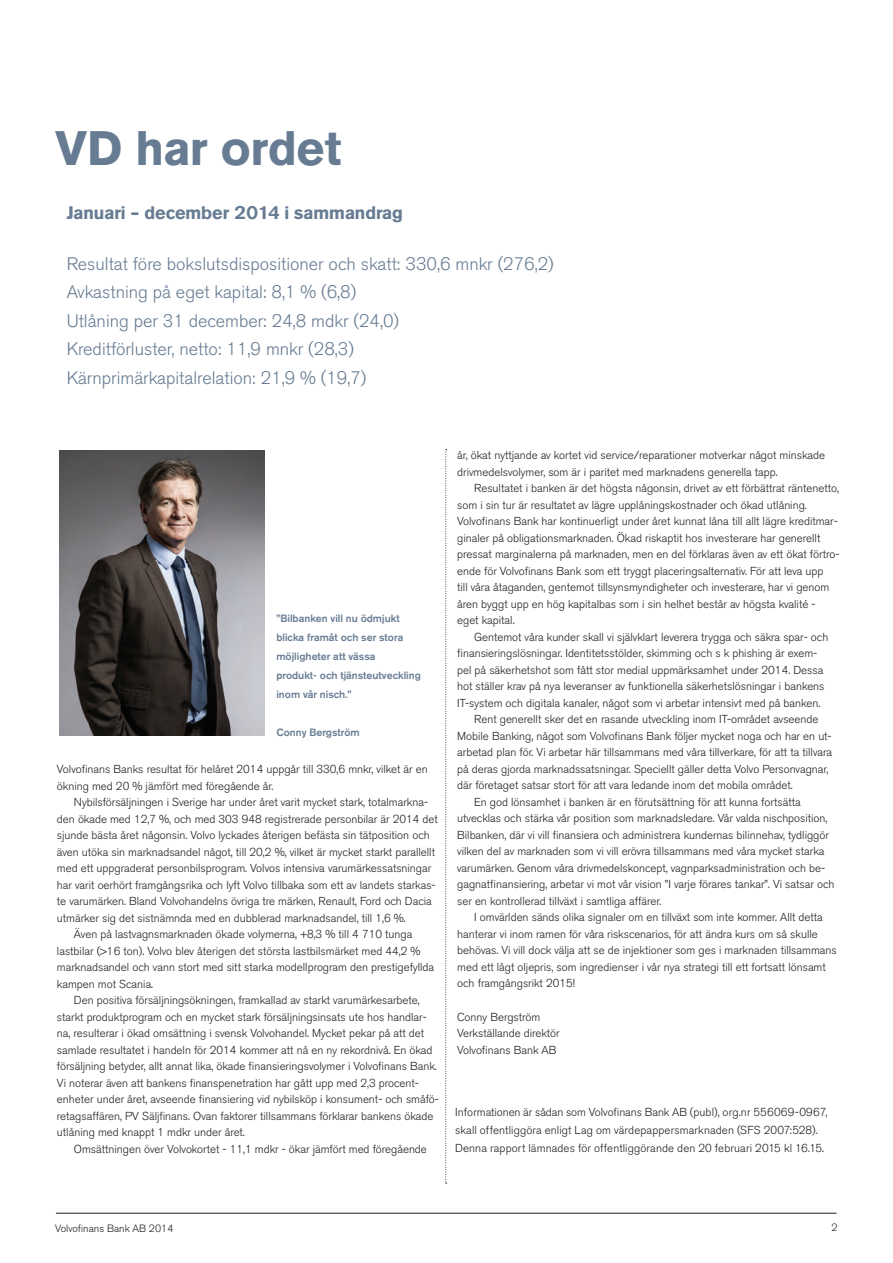
<style>
.page{position:relative;width:893px;height:1263px;background:#fff}
.page>*{position:absolute;margin:0;border:0;box-sizing:border-box;transform-origin:0 0}
.t1{font:700 48px "Volvo Sans Pro";color:#677c93}
.t2{font:300 18px/28.5px "Volvo Sans Pro";color:#677c93}
.t3{font:700 18px "Volvo Sans Pro";color:#677c93}
.t4{font:300 11.55px/16.5px "Volvo Sans Pro";color:#231f20}
.t5{font:500 10.5px/19px "Volvo Sans Pro";color:#677c93}
.t6{font:300 10.5px "Volvo Sans Pro";color:#231f20}
</style>
<div class="page">
<hr style="left:56px;top:1213px;width:781px;height:1px;background:#231f20">
<img style="left:60px;top:450px;width:204px;height:285px">
<svg style="left:445px;top:449px;width:2px;height:735px"></svg>
<h1 class="t1" style="left:55px;top:119px;width:288px">VD har ordet</h1>
<h2 class="t3" style="left:67px;top:202px;width:338px">Januari – december 2014 i sammandrag</h2>
<p class="t2" style="left:67px;top:250px;width:489px">Resultat före bokslutsdispositioner och skatt: 330,6 mnkr (276,2)<br>Avkastning på eget kapital: 8,1 % (6,8)<br>Utlåning per 31 december: 24,8 mdkr (24,0)<br>Kreditförluster, netto: 11,9 mnkr (28,3)<br>Kärnprimärkapitalrelation: 21,9 % (19,7)</p>
<p class="t5" style="left:276px;top:608px;width:146px">”Bilbanken vill nu ödmjukt blicka framåt och ser stora möjligheter att vässa<br>produkt- och tjänsteutveckling inom vår nisch.”</p>
<p class="t5" style="left:276px;top:722px;width:85px">Conny Bergström</p>
<p class="t4" style="left:57px;top:761px;width:372px;line-height:17px">Volvofinans Banks resultat för helåret 2014 uppgår till 330,6 mnkr, vilket är en ökning med 20 % jämfört med föregående år.</p>
<p class="t4" style="left:74px;top:794px;width:356px">Nybilsförsäljningen i Sverige har under året varit mycket stark, totalmarkna-</p>
<p class="t4" style="left:57px;top:811px;width:382px">den ökade med 12,7 %, och med 303 948 registrerade personbilar är 2014 det</p>
<p class="t4" style="left:57px;top:827px;width:374px">sjunde bästa året någonsin. Volvo lyckades återigen befästa sin tätposition och</p>
<p class="t4" style="left:57px;top:844px;width:380px">även utöka sin marknadsandel något, till 20,2 %, vilket är mycket starkt parallellt</p>
<p class="t4" style="left:57px;top:860px;width:376px">med ett uppgraderat personbilsprogram. Volvos intensiva varumärkessatsningar</p>
<p class="t4" style="left:57px;top:877px;width:380px">har varit oerhört framgångsrika och lyft Volvo tillbaka som ett av landets starkas-</p>
<p class="t4" style="left:57px;top:893px;width:376px">te varumärken. Bland Volvohandelns övriga tre märken, Renault, Ford och Dacia</p>
<p class="t4" style="left:57px;top:910px;width:350px">utmärker sig det sistnämnda med en dubblerad marknadsandel, till 1,6 %.</p>
<p class="t4" style="left:74px;top:926px;width:340px">Även på lastvagnsmarknaden ökade volymerna, +8,3 % till 4 710 tunga</p>
<p class="t4" style="left:57px;top:943px;width:365px">lastbilar (&gt;16 ton). Volvo blev återigen det största lastbilsmärket med 44,2 %</p>
<p class="t4" style="left:57px;top:959px;width:379px">marknadsandel och vann stort med sitt starka modellprogram den prestigefyllda</p>
<p class="t4" style="left:57px;top:976px;width:98px">kampen mot Scania.</p>
<p class="t4" style="left:74px;top:992px;width:347px">Den positiva försäljningsökningen, framkallad av starkt varumärkesarbete,</p>
<p class="t4" style="left:57px;top:1009px;width:371px">starkt produktprogram och en mycket stark försäljningsinsats ute hos handlar-</p>
<p class="t4" style="left:57px;top:1025px;width:369px">na, resulterar i ökad omsättning i svensk Volvohandel. Mycket pekar på att det</p>
<p class="t4" style="left:57px;top:1042px;width:377px">samlade resultatet i handeln för 2014 kommer att nå en ny rekordnivå. En ökad</p>
<p class="t4" style="left:57px;top:1058px;width:381px">försäljning betyder, allt annat lika, ökade finansieringsvolymer i Volvofinans Bank.</p>
<p class="t4" style="left:57px;top:1075px;width:363px">Vi noterar även att bankens finanspenetration har gått upp med 2,3 procent-</p>
<p class="t4" style="left:57px;top:1091px;width:383px">enheter under året, avseende finansiering vid nybilsköp i konsument- och småfö-</p>
<p class="t4" style="left:57px;top:1108px;width:378px">retagsaffären, PV Säljfinans. Ovan faktorer tillsammans förklarar bankens ökade</p>
<p class="t4" style="left:57px;top:1124px;width:189px">utlåning med knappt 1 mdkr under året.</p>
<p class="t4" style="left:74px;top:1141px;width:354px">Omsättningen över Volvokortet - 11,1 mdkr - ökar jämfört med föregående</p>
<p class="t4" style="left:457px;top:447px;width:369px">år, ökat nyttjande av kortet vid service/reparationer motverkar något minskade drivmedelsvolymer, som är i paritet med marknadens generella tapp.</p>
<p class="t4" style="left:457px;top:480px;width:384px;text-indent:17px">Resultatet i banken är det högsta någonsin, drivet av ett förbättrat räntenetto, som i sin tur är resultatet av lägre upplåningskostnader och ökad utlåning.<br>Volvofinans Bank har kontinuerligt under året kunnat låna till allt lägre kreditmar&shy;ginaler på obligationsmarknaden. Ökad riskaptit hos investerare har generellt pressat marginalerna på marknaden, men en del förklaras även av ett ökat förtro&shy;ende för Volvofinans Bank som ett tryggt placeringsalternativ. För att leva upp<br>till våra åtaganden, gentemot tillsynsmyndigheter och investerare, har vi genom åren byggt upp en hög kapitalbas som i sin helhet består av högsta kvalité - eget kapital.</p>
<p class="t4" style="left:474px;top:628px;width:356px">Gentemot våra kunder skall vi självklart leverera trygga och säkra spar- och</p>
<p class="t4" style="left:457px;top:645px;width:362px">finansieringslösningar. Identitetsstölder, skimming och s k phishing är exem-</p>
<p class="t4" style="left:457px;top:661px;width:368px">pel på säkerhetshot som fått stor medial uppmärksamhet under 2014. Dessa</p>
<p class="t4" style="left:457px;top:678px;width:369px">hot ställer krav på nya leveranser av funktionella säkerhetslösningar i bankens</p>
<p class="t4" style="left:457px;top:694px;width:365px">IT-system och digitala kanaler, något som vi arbetar intensivt med på banken.</p>
<p class="t4" style="left:474px;top:711px;width:346px">Rent generellt sker det en rasande utveckling inom IT-området avseende</p>
<p class="t4" style="left:457px;top:727px;width:376px">Mobile Banking, något som Volvofinans Bank följer mycket noga och har en ut-</p>
<p class="t4" style="left:457px;top:744px;width:376px">arbetad plan för. Vi arbetar här tillsammans med våra tillverkare, för att ta tillvara</p>
<p class="t4" style="left:457px;top:760px;width:373px">på deras gjorda marknadssatsningar. Speciellt gäller detta Volvo Personvagnar,</p>
<p class="t4" style="left:457px;top:777px;width:337px">där företaget satsar stort för att vara ledande inom det mobila området.</p>
<p class="t4" style="left:474px;top:793px;width:328px">En god lönsamhet i banken är en förutsättning för att kunna fortsätta</p>
<p class="t4" style="left:457px;top:810px;width:372px">utvecklas och stärka vår position som marknadsledare. Vår valda nischposition,</p>
<p class="t4" style="left:457px;top:826px;width:373px">Bilbanken, där vi vill finansiera och administrera kundernas bilinnehav, tydliggör</p>
<p class="t4" style="left:457px;top:843px;width:369px">vilken del av marknaden som vi vill erövra tillsammans med våra mycket starka</p>
<p class="t4" style="left:457px;top:859px;width:369px">varumärken. Genom våra drivmedelskoncept, vagnparksadministration och be-</p>
<p class="t4" style="left:457px;top:876px;width:379px">gagnatfinansiering, arbetar vi mot vår vision ”I varje förares tankar”. Vi satsar och</p>
<p class="t4" style="left:457px;top:892px;width:206px">ser en kontrollerad tillväxt i samtliga affärer.</p>
<p class="t4" style="left:474px;top:909px;width:350px">I omvärlden sänds olika signaler om en tillväxt som inte kommer. Allt detta</p>
<p class="t4" style="left:457px;top:925px;width:362px">hanterar vi inom ramen för våra riskscenarios, för att ändra kurs om så skulle</p>
<p class="t4" style="left:457px;top:942px;width:381px">behövas. Vi vill dock välja att se de injektioner som ges i marknaden tillsammans</p>
<p class="t4" style="left:457px;top:958px;width:370px">med ett lågt oljepris, som ingredienser i vår nya strategi till ett fortsatt lönsamt</p>
<p class="t4" style="left:457px;top:975px;width:120px">och framgångsrikt 2015!</p>
<p class="t4" style="left:457px;top:1008px;width:104px;line-height:17px">Conny Bergström<br>Verkställande direktör<br>Volvofinans Bank AB</p>
<p class="t4" style="left:455px;top:1103px;width:374px;line-height:18px">Informationen är sådan som Volvofinans Bank AB (publ), org.nr 556069-0967, skall offentliggöra enligt Lag om värdepappersmarknaden (SFS 2007:528).<br>Denna rapport lämnades för offentliggörande den 20 februari 2015 kl 16.15.</p>
<p class="t6" style="left:55px;top:1222px;width:120px">Volvofinans Bank AB 2014</p>
<p class="t6" style="left:832px;top:1221px;width:8px">2</p>
</div>
